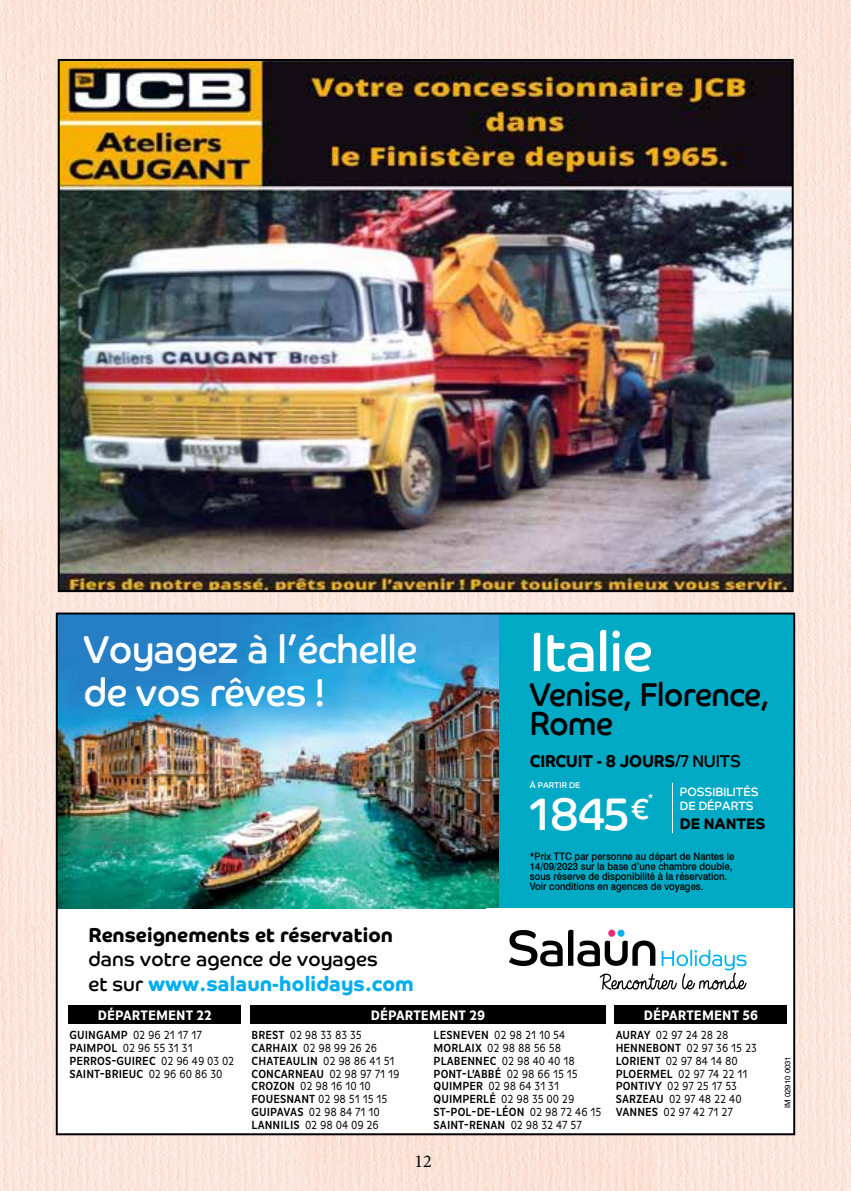
<style>
.page{position:relative;width:851px;height:1191px;background:#fff}
.page>*{position:absolute;margin:0;border:0;box-sizing:border-box;transform-origin:0 0}
.t1{font:55.8px "Co Headline Corp";color:#fff}
.t2{font:45.8px "Co Headline Corp";color:#fff}
.t3{font:39.4px/43.4px "Co Headline Corp";color:#fff;scale:.94 1}
.t4{font:33.2px/29px "Co Headline";letter-spacing:-.01em;color:#000;scale:.92 1}
.t5{font:700 20.8px "Co Headline Corp";letter-spacing:.01em;color:#00aeef}
.t6{font:700 20.2px "Co Headline Corp";letter-spacing:.01em;color:#000}
.t7{font:20.2px "Co Headline Corp";letter-spacing:.01em;color:#000}
.t8{font:18px "Minion Pro";color:#000}
.t9{font:700 17.2px "Co Headline Corp";letter-spacing:-.01em;color:#000;scale:.92 1}
.t10{font:700 15.4px "Co Headline Corp";color:#000;scale:.95 1}
.t11{font:700 14.4px "Basic Gothic Pro";letter-spacing:.005em;color:#fff;scale:.86 1}
.t12{font:12.4px/13px "Basic Gothic Pro";letter-spacing:-.005em;color:#000;scale:.86 1}
.t13{font:600 12.4px/13px "Basic Gothic Pro";letter-spacing:.005em;color:#000;scale:.86 1}
.t14{font:12.2px/14.6px "Co Headline Corp";color:#fff;scale:.95 1}
.t15{font:500 10.4px/10px "Swiss 721 BT";color:#000;scale:.92 1}
.t16{font:8.2px "Co Headline Corp";color:#fff}
.t17{font:8px "Swiss 721 BT";color:#000}
.s1{font-weight:400;font-size:20.2px;color:#000}
.s2{font-weight:400}
.s3{font-weight:600}
</style>
<div class="page">
<img style="left:0;top:0;width:850px;height:1191px">
<div style="left:56px;top:612px;width:740px;height:523px;background:#fff"></div>
<img style="left:59px;top:615px;width:440px;height:293px">
<div style="left:499px;top:613px;width:295px;height:295px;background:#00a9c4"></div>
<hr style="left:672px;top:783px;width:1px;height:50px;background:#fff">
<svg style="left:509px;top:930px;width:53px;height:36px"></svg>
<svg style="left:568px;top:929px;width:178px;height:60px"></svg>
<div style="left:68px;top:1005px;width:173px;height:19px;background:#000"></div>
<div style="left:250px;top:1005px;width:355px;height:19px;background:#000"></div>
<div style="left:614px;top:1005px;width:173px;height:19px;background:#000"></div>
<img style="left:61px;top:62px;width:729px;height:527px">
<h3 class="t3" style="left:84px;top:627px;width:356px">Voyagez à l’échelle de vos rêves !</h3>
<h3 class="t6" style="left:88px;top:922px;width:306px">Renseignements et réservation</h3>
<h3 class="t7" style="left:88px;top:946px;width:291px">dans votre agence de voyages</h3>
<h3 class="t5" style="left:88px;top:970px;width:327px"><span class="s1">et sur</span> www.salaun-holidays.com</h3>
<h1 class="t1" style="left:530px;top:618px;width:124px">Italie</h1>
<h3 class="t4" style="left:530px;top:680px;width:262px">Venise, Florence,<br>Rome</h3>
<h3 class="t9" style="left:530px;top:750px;width:231px">CIRCUIT - 8 JOURS<span class="s2">/7 NUITS</span></h3>
<p class="t16" style="left:530px;top:780px;width:52px">À PARTIR DE</p>
<h2 class="t2" style="left:530px;top:786px;width:121px">1845<sup>€</sup></h2>
<p class="t14" style="left:679px;top:784px;width:85px;text-indent:-32px"><sub>*</sub> POSSIBILITÉS<br>DE DÉPARTS</p>
<p class="t10" style="left:679px;top:814px;width:92px">DE NANTES</p>
<p class="t15" style="left:530px;top:851px;width:224px">*Prix TTC par personne au départ de Nantes le 14/09/2023 sur la base d’une chambre double, sous réserve de disponibilité à la réservation.<br>Voir conditions en agences de voyages.</p>
<p class="t11" style="left:98px;top:1006px;width:134px">DÉPARTEMENT 22</p>
<p class="t13" style="left:70px;top:1028px;width:193px">GUINGAMP <span class="s2">02 96 21 17 17<br></span>PAIMPOL <span class="s2">02 96 55 31 31<br></span>PERROS-GUIREC <span class="s2">02 96 49 03 02<br></span>SAINT-BRIEUC <span class="s2">02 96 60 86 30</span></p>
<p class="t11" style="left:371px;top:1006px;width:134px">DÉPARTEMENT 29</p>
<p class="t12" style="left:251px;top:1028px;width:173px"><span class="s3">BREST</span> 02 98 33 83 35<br><span class="s3">CARHAIX</span> 02 98 99 26 26<br><span class="s3">CHATEAULIN</span> 02 98 86 41 51<br><span class="s3">CONCARNEAU</span> 02 98 97 71 19<br><span class="s3">CROZON</span> 02 98 16 10 10<br><span class="s3">FOUESNANT</span> 02 98 51 15 15<br><span class="s3">GUIPAVAS</span> 02 98 84 71 10<br><span class="s3">LANNILIS</span> 02 98 04 09 26</p>
<p class="t12" style="left:433px;top:1028px;width:197px"><span class="s3">LESNEVEN</span> 02 98 21 10 54<br><span class="s3">MORLAIX</span> 02 98 88 56 58<br><span class="s3">PLABENNEC</span> 02 98 40 40 18<br><span class="s3">PONT-L’ABBÉ</span> 02 98 66 15 15<br><span class="s3">QUIMPER</span> 02 98 64 31 31<br><span class="s3">QUIMPERLÉ</span> 02 98 35 00 29<br><span class="s3">ST-POL-DE-LÉON</span> 02 98 72 46 15<br><span class="s3">SAINT-RENAN</span> 02 98 32 47 57</p>
<h3 class="t8" style="left:414px;top:1149px;width:19px">12</h3>
<p class="t11" style="left:643px;top:1006px;width:134px">DÉPARTEMENT 56</p>
<p class="t12" style="left:615px;top:1028px;width:166px"><span class="s3">AURAY</span> 02 97 24 28 28<br><span class="s3">HENNEBONT</span> 02 97 36 15 23<br><span class="s3">LORIENT</span> 02 97 84 14 80<br><span class="s3">PLOERMEL</span> 02 97 74 22 11<br><span class="s3">PONTIVY</span> 02 97 25 17 53<br><span class="s3">SARZEAU</span> 02 97 48 22 40<br><span class="s3">VANNES</span> 02 97 42 71 27</p>
<p class="t17" style="left:782px;top:1108px;width:53px;rotate:-90deg">IM 02910 0031</p>
</div>
